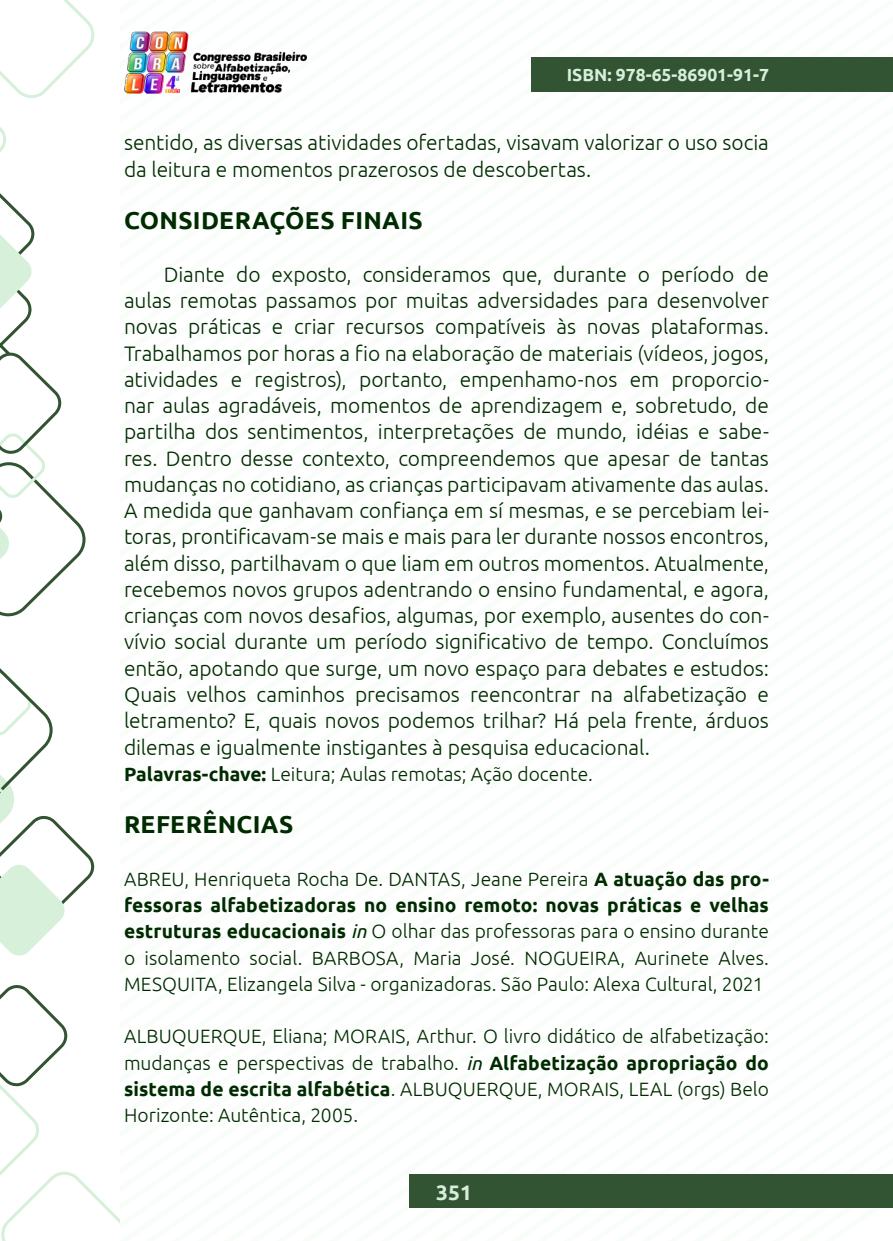
<style>
.page{position:relative;width:893px;height:1241px;background:#fff}
.page>*{position:absolute;margin:0;border:0;box-sizing:border-box;transform-origin:0 0}
._9_SUBTÍTULO{font:700 24.5px "Ubuntu";letter-spacing:.015em;color:#002b00}
._8_CORPO{font:300 21px/26.2px "Ubuntu";letter-spacing:-.005em;color:#002b00}
.t1{font:700 21px "Ubuntu";color:#d6efda}
._16_REFERENCIAS{font:300 19.25px/26.2px "Ubuntu";color:#002b00;text-align:justify}
._4_RESUMO{font:300 19.25px "Ubuntu";color:#002b00}
.t2{font:700 17.5px "Ubuntu";color:#d6efda}
.s1{font-weight:700}
.s2{font-weight:400;font-style:italic}
</style>
<div class="page">
<div style="left:410px;top:1174px;width:483px;height:33px;background:#335433"></div>
<img style="left:124px;top:31px;width:182px;height:62px">
<div style="left:532px;top:57px;width:361px;height:35px;background:#335433"></div>
<svg style="left:0;top:985px;width:119px;height:255px"></svg>
<svg style="left:0;top:0;width:94px;height:616px"></svg>
<svg style="left:0;top:668px;width:94px;height:288px"></svg>
<p class="t2" style="left:567px;top:64px;width:204px">ISBN: 978-65-86901-91-7</p>
<p class="_8_CORPO" style="left:124px;top:129px;width:646px">sentido, as diversas atividades ofertadas, visavam valorizar o uso socia da leitura e momentos prazerosos de descobertas.</p>
<p class="_9_SUBTÍTULO" style="left:124px;top:205px;width:300px">CONSIDERAÇÕES FINAIS</p>
<p class="_8_CORPO" style="left:124px;top:260px;width:646px;text-align:justify;text-indent:40px">Diante do exposto, consideramos que, durante o período de aulas remotas passamos por muitas adversidades para desenvolver novas práticas e criar recursos compatíveis às novas plataformas.<br>Trabalhamos por horas a fio na elaboração de materiais (vídeos, jogos, atividades e registros), portanto, empenhamo-nos em proporcio&shy;nar aulas agradáveis, momentos de aprendizagem e, sobretudo, de partilha dos sentimentos, interpretações de mundo, idéias e sabe&shy;res. Dentro desse contexto, compreendemos que apesar de tantas mudanças no cotidiano, as crianças participavam ativamente das aulas.<br>A medida que ganhavam confiança em sí mesmas, e se percebiam lei&shy;toras, prontificavam-se mais e mais para ler durante nossos encontros, além disso, partilhavam o que liam em outros momentos. Atualmente, recebemos novos grupos adentrando o ensino fundamental, e agora, crianças com novos desafios, algumas, por exemplo, ausentes do con&shy;vívio social durante um período significativo de tempo. Concluímos então, apotando que surge, um novo espaço para debates e estudos:<br>Quais velhos caminhos precisamos reencontrar na alfabetização e letramento? E, quais novos podemos trilhar? Há pela frente, árduos dilemas e igualmente instigantes à pesquisa educacional.</p>
<p class="_4_RESUMO" style="left:124px;top:762px;width:470px"><span class="s1">Palavras-chave:</span> Leitura; Aulas remotas; Ação docente.</p>
<p class="_9_SUBTÍTULO" style="left:124px;top:809px;width:171px">REFERÊNCIAS</p>
<p class="_16_REFERENCIAS" style="left:124px;top:865px;width:646px">ABREU, Henriqueta Rocha De. DANTAS, Jeane Pereira <span class="s1">A atuação das pro&shy;fessoras alfabetizadoras no ensino remoto: novas práticas e velhas estruturas educacionais</span> <span class="s2">in</span> O olhar das professoras para o ensino durante o isolamento social. BARBOSA, Maria José. NOGUEIRA, Aurinete Alves.<br>MESQUITA, Elizangela Silva - organizadoras. São Paulo: Alexa Cultural, 2021</p>
<p class="_16_REFERENCIAS" style="left:124px;top:1022px;width:646px">ALBUQUERQUE, Eliana; MORAIS, Arthur. O livro didático de alfabetização: mudanças e perspectivas de trabalho. <span class="s2">in</span> <span class="s1">Alfabetização apropriação do sistema de escrita alfabética</span>. ALBUQUERQUE, MORAIS, LEAL (orgs) Belo Horizonte: Autêntica, 2005.</p>
<p class="t1" style="left:436px;top:1178px;width:37px">351</p>
</div>
